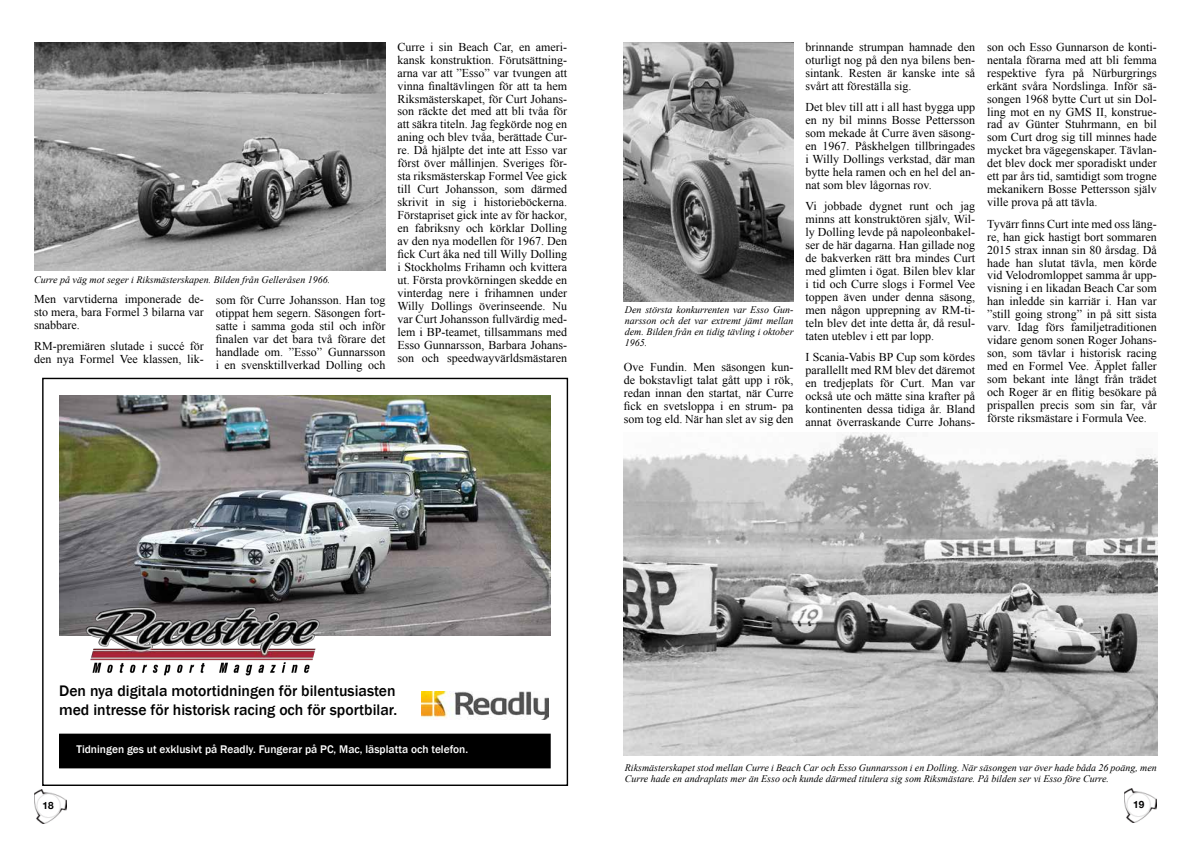
<style>
.page{position:relative;width:1191px;height:842px;background:#fff}
.page>*{position:absolute;margin:0;border:0;box-sizing:border-box;transform-origin:0 0}
.t1{font:500 15.7px/18.8px "Franklin Gothic";color:#000}
.t2{font:12px/12.9px "Times New Roman";color:#000;text-align:justify}
.t3{font:500 11.4px "Franklin Gothic";color:#fff}
.t4{font:italic 10px/10.8px "Times New Roman";color:#000}
.t5{font:700 10px "Helvetica Neue";color:#000}
</style>
<div class="page">
<img style="left:34px;top:789px;width:32px;height:34px">
<img style="left:1124px;top:789px;width:33px;height:34px">
<img style="left:59px;top:395px;width:492px;height:241px">
<img style="left:81px;top:601px;width:243px;height:75px">
<div style="left:60px;top:734px;width:490px;height:34px;background:#000"></div>
<img style="left:421px;top:691px;width:127px;height:29px">
<img style="left:34px;top:43px;width:351px;height:228px">
<img style="left:623px;top:432px;width:534px;height:323px">
<img style="left:624px;top:43px;width:169px;height:259px">
<p class="t4" style="left:34px;top:274px;width:298px">Curre på väg mot seger i Riksmästerskapen. Bilden från Gelleråsen 1966.</p>
<p class="t2" style="left:34px;top:292px;width:171px">Men varvtiderna imponerade de&shy;sto mera, bara Formel 3 bilarna var snabbare.</p>
<p class="t2" style="left:34px;top:340px;width:171px">RM-premiären slutade i succé för den nya Formel Vee klassen, lik-</p>
<p class="t2" style="left:216px;top:293px;width:171px">som för Curre Johansson. Han tog otippat hem segern. Säsongen fort&shy;satte i samma goda stil och inför finalen var det bara två förare det handlade om. ”Esso” Gunnarsson i en svensktillverkad Dolling och</p>
<p class="t2" style="left:397px;top:40px;width:171px">Curre i sin Beach Car, en ameri&shy;kansk konstruktion. Förutsättning&shy;arna var att ”Esso” var tvungen att vinna finaltävlingen för att ta hem Riksmästerskapet, för Curt Johans&shy;son räckte det med att bli tvåa för att säkra titeln. Jag fegkörde nog en aning och blev tvåa, berättade Cur&shy;re. Då hjälpte det inte att Esso var först över mållinjen. Sveriges för&shy;sta riksmästerskap Formel Vee gick till Curt Johansson, som därmed skrivit in sig i historieböckerna.<br>Förstapriset gick inte av för hackor, en fabriksny och körklar Dolling av den nya modellen för 1967. Den fick Curt åka ned till Willy Dolling i Stockholms Frihamn och kvittera ut. Första provkörningen skedde en vinterdag nere i frihamnen under Willy Dollings överinseende. Nu var Curt Johansson fullvärdig med&shy;lem i BP-teamet, tillsammans med Esso Gunnarsson, Barbara Johans&shy;son och speedwayvärldsmästaren</p>
<p class="t4" style="left:625px;top:304px;width:170px;text-align:justify">Den största konkurrenten var Esso Gun&shy;narsson och det var extremt jämt mellan dem. Bilden från en tidig tävling i oktober 1965.</p>
<p class="t2" style="left:624px;top:361px;width:171px">Ove Fundin. Men säsongen kun&shy;de bokstavligt talat gått upp i rök, redan innan den startat, när Curre fick en svetsloppa i en strum- pa som tog eld. När han slet av sig den</p>
<p class="t2" style="left:805px;top:40px;width:171px">brinnande strumpan hamnade den oturligt nog på den nya bilens ben&shy;sintank. Resten är kanske inte så svårt att föreställa sig.</p>
<p class="t2" style="left:805px;top:100px;width:171px">Det blev till att i all hast bygga upp en ny bil minns Bosse Pettersson som mekade åt Curre även säsong&shy;en 1967. Påskhelgen tillbringades i Willy Dollings verkstad, där man bytte hela ramen och en hel del an&shy;nat som blev lågornas rov.</p>
<p class="t2" style="left:805px;top:200px;width:171px">Vi jobbade dygnet runt och jag minns att konstruktören själv, Wil&shy;ly Dolling levde på napoleonbakel&shy;ser de här dagarna. Han gillade nog de bakverken rätt bra mindes Curt med glimten i ögat. Bilen blev klar i tid och Curre slogs i Formel Vee toppen även under denna säsong, men någon upprepning av RM-ti&shy;teln blev det inte detta år, då resul&shy;taten uteblev i ett par lopp.</p>
<p class="t2" style="left:805px;top:351px;width:171px">I Scania-Vabis BP Cup som kördes parallellt med RM blev det däremot en tredjeplats för Curt. Man var också ute och mätte sina krafter på kontinenten dessa tidiga år. Bland annat överraskande Curre Johans-</p>
<p class="t2" style="left:987px;top:40px;width:171px">son och Esso Gunnarson de konti&shy;nentala förarna med att bli femma respektive fyra på Nürburgrings erkänt svåra Nordslinga. Inför sä&shy;songen 1968 bytte Curt ut sin Dol&shy;ling mot en ny GMS II, konstrue&shy;rad av Günter Stuhrmann, en bil som Curt drog sig till minnes hade mycket bra vägegenskaper. Tävlan&shy;det blev dock mer sporadiskt under ett par års tid, samtidigt som trogne mekanikern Bosse Pettersson själv ville prova på att tävla.</p>
<p class="t2" style="left:987px;top:217px;width:171px">Tyvärr finns Curt inte med oss läng&shy;re, han gick hastigt bort sommaren 2015 strax innan sin 80 årsdag. Då hade han slutat tävla, men körde vid Velodromloppet samma år upp&shy;visning i en likadan Beach Car som han inledde sin karriär i. Han var ”still going strong” in på sitt sista varv. Idag förs familjetraditionen vidare genom sonen Roger Johans&shy;son, som tävlar i historisk racing med en Formel Vee. Äpplet faller som bekant inte långt från trädet och Roger är en flitig besökare på prispallen precis som sin far, vår förste riksmästare i Formula Vee.</p>
<h1 class="t1" style="left:59px;top:682px;width:339px">Den nya digitala motortidningen för bilentusiasten med intresse för historisk racing och för sportbilar.</h1>
<p class="t3" style="left:76px;top:742px;width:393px">Tidningen ges ut exklusivt på Readly. Fungerar på PC, Mac, läsplatta och telefon.</p>
<p class="t4" style="left:625px;top:762px;width:533px">Riksmästerskapet stod mellan Curre i Beach Car och Esso Gunnarsson i en Dolling. När säsongen var över hade båda 26 poäng, men<br>Curre hade en andraplats mer än Esso och kunde därmed titulera sig som Riksmästare. På bilden ser vi Esso före Curre.</p>
<p class="t5" style="left:43px;top:797px;width:13px">18</p>
<p class="t5" style="left:1133px;top:797px;width:13px">19</p>
</div>
